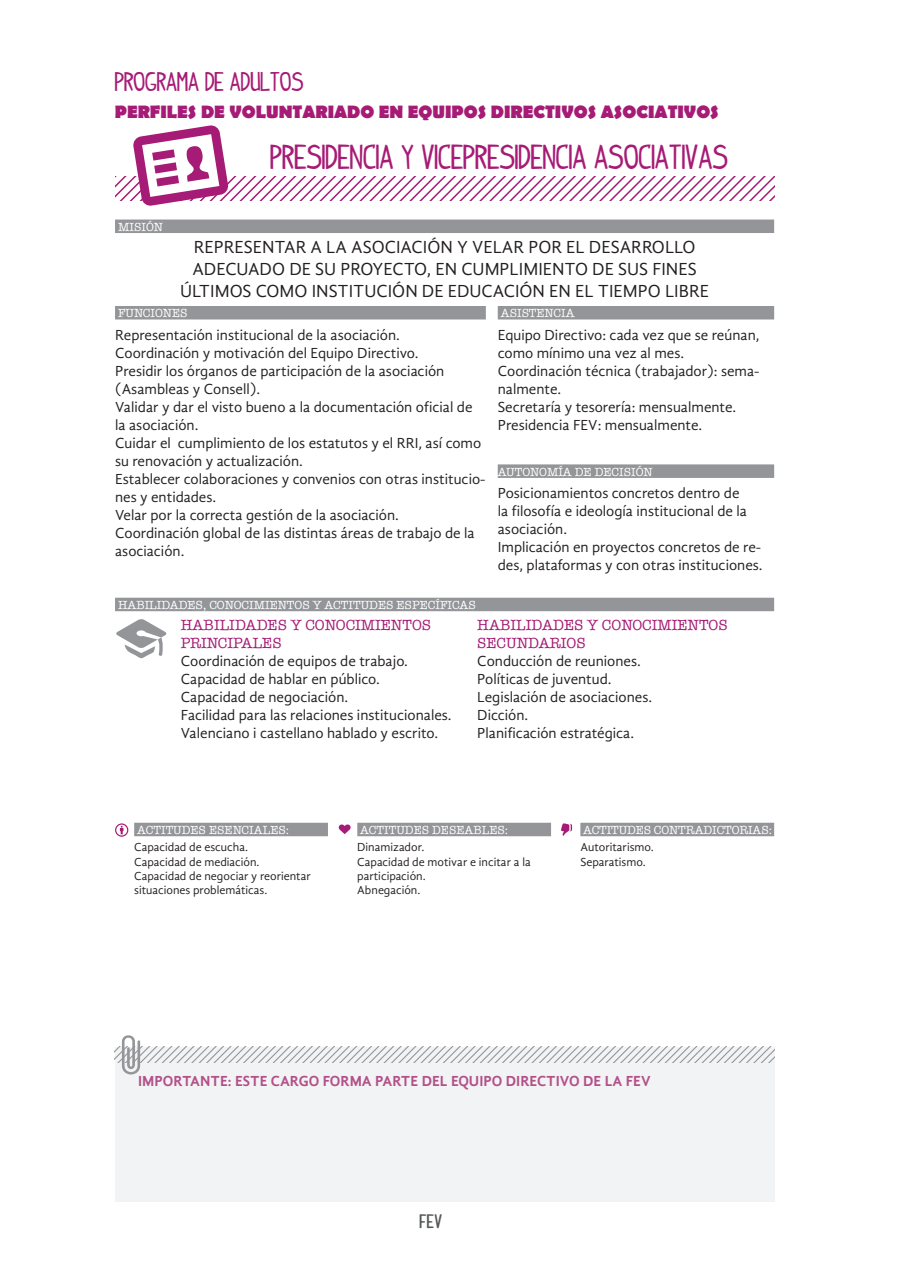
<style>
.page{position:relative;width:910px;height:1280px;background:#fff}
.page>*{position:absolute;margin:0;border:0;box-sizing:border-box;transform-origin:0 0}
.Ficha_Titulo_Cargo-I{font:27px "Indy Pimp Ntilde";color:#a61b75}
.t1{font:21px "Indy Pimp";color:#a61b75}
.Ficha_Corrido_L-Gand{font:18px/21.6px "Gandhi Sans";color:#231f20;text-align:center}
.categoria_ficha{font:700 18px "Berlin Sans FB";color:#a61b75}
.Ficha_Corrido_M_Gand{font:15px/18px "Gandhi Sans";color:#231f20}
.Ficha_Corrido_M_Gand-2{font:15px/18px "American Typewriter";color:#a61b75}
.Ficha_Nota-GandhiSan{font:700 15px "Gandhi Sans";color:#b35089}
.Num_Pag-Indy_Pimp_Bo{font:700 15px "indypimp";color:#57585a}
.Ficha_Corrido_S-Gand{font:12px/14.4px "Gandhi Sans";color:#231f20}
.Ficha_T_Campo_M{font:12px "American Typewriter";color:#fff}
.Ficha_T_campo_S-Amer{font:12px "American Typewriter";color:#fff}
.s1{color:#a61b75}
</style>
<div class="page">
<svg style="left:115px;top:125px;width:660px;height:81px"></svg>
<div style="left:115px;top:220px;width:659px;height:13px;background:#939598"></div>
<div style="left:115px;top:598px;width:659px;height:13px;background:#939598"></div>
<div style="left:115px;top:306px;width:371px;height:13px;background:#939598"></div>
<div style="left:498px;top:306px;width:276px;height:13px;background:#939598"></div>
<div style="left:498px;top:464px;width:276px;height:14px;background:#939598"></div>
<svg style="left:116px;top:619px;width:51px;height:39px"></svg>
<div style="left:580px;top:823px;width:194px;height:13px;background:#939598"></div>
<svg style="left:561px;top:823px;width:11px;height:13px"></svg>
<div style="left:134px;top:823px;width:194px;height:13px;background:#939598"></div>
<svg style="left:115px;top:823px;width:13px;height:14px"></svg>
<div style="left:357px;top:823px;width:194px;height:13px;background:#939598"></div>
<svg style="left:338px;top:824px;width:13px;height:10px"></svg>
<div style="left:116px;top:1047px;width:659px;height:154px;background:#f2f3f4"></div>
<svg style="left:115px;top:1035px;width:660px;height:39px"></svg>
<p class="t1" style="left:115px;top:72px;width:190px">PROGRAMA DE ADULTOS</p>
<p class="categoria_ficha" style="left:115px;top:102px;width:606px">PERFILES DE VOLUNTARIADO EN EQUIPOS DIRECTIVOS ASOCIATIVOS</p>
<p class="Ficha_T_Campo_M" style="left:118px;top:220px;width:46px">MISIÓN</p>
<p class="Ficha_Titulo_Cargo-I" style="left:270px;top:137px;width:459px">PRESIDENCIA Y VICEPRESIDENCIA ASOCIATIVAS</p>
<p class="Ficha_Corrido_L-Gand" style="left:180px;top:237px;width:530px">REPRESENTAR A LA ASOCIACIÓN Y VELAR POR EL DESARROLLO<br>ADECUADO DE SU PROYECTO, EN CUMPLIMIENTO DE SUS FINES<br>ÚLTIMOS COMO INSTITUCIÓN DE EDUCACIÓN EN EL TIEMPO LIBRE</p>
<p class="Ficha_Corrido_M_Gand" style="left:115px;top:326px;width:286px">Representación institucional de la asociación.</p>
<p class="Ficha_Corrido_M_Gand" style="left:115px;top:344px;width:305px">Coordinación y motivación del Equipo Directivo.</p>
<p class="Ficha_Corrido_M_Gand" style="left:115px;top:362px;width:331px">Presidir los órganos de participación de la asociación (Asambleas y Consell).</p>
<p class="Ficha_Corrido_M_Gand" style="left:115px;top:398px;width:359px">Validar y dar el visto bueno a la documentación oficial de la asociación.</p>
<p class="Ficha_Corrido_M_Gand" style="left:115px;top:434px;width:368px">Cuidar el cumplimiento de los estatutos y el RRI, así como su renovación y actualización.</p>
<p class="Ficha_Corrido_M_Gand" style="left:115px;top:470px;width:372px">Establecer colaboraciones y convenios con otras institucio&shy;nes y entidades.</p>
<p class="Ficha_Corrido_M_Gand" style="left:115px;top:506px;width:285px">Velar por la correcta gestión de la asociación.</p>
<p class="Ficha_Corrido_M_Gand" style="left:115px;top:524px;width:361px">Coordinación global de las distintas áreas de trabajo de la asociación.</p>
<p class="Ficha_T_Campo_M" style="left:118px;top:306px;width:71px">FUNCIONES</p>
<p class="Ficha_T_Campo_M" style="left:501px;top:306px;width:75px">ASISTENCIA</p>
<p class="Ficha_Corrido_M_Gand" style="left:498px;top:326px;width:263px">Equipo Directivo: cada vez que se reúnan, como mínimo una vez al mes.</p>
<p class="Ficha_Corrido_M_Gand" style="left:498px;top:362px;width:263px">Coordinación técnica (trabajador): sema&shy;nalmente.</p>
<p class="Ficha_Corrido_M_Gand" style="left:498px;top:398px;width:240px">Secretaría y tesorería: mensualmente.</p>
<p class="Ficha_Corrido_M_Gand" style="left:498px;top:416px;width:206px">Presidencia FEV: mensualmente.</p>
<p class="Ficha_T_Campo_M" style="left:498px;top:465px;width:157px">AUTONOMÍA DE DECISIÓN</p>
<p class="Ficha_Corrido_M_Gand" style="left:498px;top:484px;width:251px">Posicionamientos concretos dentro de la filosofía e ideología institucional de la asociación.</p>
<p class="Ficha_Corrido_M_Gand" style="left:498px;top:538px;width:266px">Implicación en proyectos concretos de re&shy;des, plataformas y con otras instituciones.</p>
<p class="Ficha_T_Campo_M" style="left:118px;top:598px;width:359px">HABILIDADES, CONOCIMIENTOS Y ACTITUDES ESPECÍFICAS</p>
<p class="Ficha_Corrido_M_Gand-2" style="left:181px;top:616px;width:252px">HABILIDADES Y CONOCIMIENTOS<br>PRINCIPALES</p>
<p class="Ficha_Corrido_M_Gand" style="left:181px;top:651px;width:229px">Coordinación de equipos de trabajo.</p>
<p class="Ficha_Corrido_M_Gand" style="left:181px;top:669px;width:201px">Capacidad de hablar en público.</p>
<p class="Ficha_Corrido_M_Gand" style="left:181px;top:687px;width:169px">Capacidad de negociación.</p>
<p class="Ficha_Corrido_M_Gand" style="left:181px;top:705px;width:272px">Facilidad para las relaciones institucionales.</p>
<p class="Ficha_Corrido_M_Gand" style="left:181px;top:723px;width:259px">Valenciano i castellano hablado y escrito.</p>
<p class="Ficha_Corrido_M_Gand-2" style="left:477px;top:616px;width:252px">HABILIDADES Y CONOCIMIENTOS</p>
<p class="Ficha_Corrido_M_Gand-2" style="left:477px;top:634px;width:110px">SECUNDARIOS</p>
<p class="Ficha_Corrido_M_Gand" style="left:477px;top:651px;width:165px">Conducción de reuniones.</p>
<p class="Ficha_Corrido_M_Gand" style="left:477px;top:669px;width:136px">Políticas de juventud.</p>
<p class="Ficha_Corrido_M_Gand" style="left:477px;top:687px;width:176px">Legislación de asociaciones.</p>
<p class="Ficha_Corrido_M_Gand" style="left:477px;top:705px;width:53px">Dicción.</p>
<p class="Ficha_Corrido_M_Gand" style="left:477px;top:723px;width:158px">Planificación estratégica.</p>
<p class="Ficha_T_campo_S-Amer" style="left:137px;top:823px;width:153px">ACTITUDES ESENCIALES:</p>
<p class="Ficha_T_campo_S-Amer" style="left:360px;top:823px;width:149px">ACTITUDES DESEABLES:</p>
<p class="Ficha_T_campo_S-Amer" style="left:583px;top:823px;width:190px">ACTITUDES CONTRADICTORIAS:</p>
<p class="Ficha_Corrido_S-Gand" style="left:134px;top:840px;width:116px">Capacidad de escucha.</p>
<p class="Ficha_Corrido_S-Gand" style="left:134px;top:854px;width:127px">Capacidad de mediación.</p>
<p class="Ficha_Corrido_S-Gand" style="left:134px;top:869px;width:178px">Capacidad de negociar y reorientar situaciones problemáticas.</p>
<p class="Ficha_Corrido_S-Gand" style="left:357px;top:840px;width:69px">Dinamizador.</p>
<p class="Ficha_Corrido_S-Gand" style="left:357px;top:854px;width:175px">Capacidad de motivar e incitar a la participación.</p>
<p class="Ficha_Corrido_S-Gand" style="left:357px;top:883px;width:65px">Abnegación.</p>
<p class="Ficha_Corrido_S-Gand" style="left:580px;top:840px;width:75px">Autoritarismo.</p>
<p class="Ficha_Corrido_S-Gand" style="left:580px;top:854px;width:67px">Separatismo.</p>
<p class="Ficha_Nota-GandhiSan" style="left:138px;top:1072px;width:514px">IMPORTANTE: ESTE CARGO FORMA PARTE DEL EQUIPO DIRECTIVO DE LA FEV</p>
<p class="Num_Pag-Indy_Pimp_Bo" style="left:420px;top:1214px;width:50px">FEV | <span class="s1">48</span></p>
</div>
